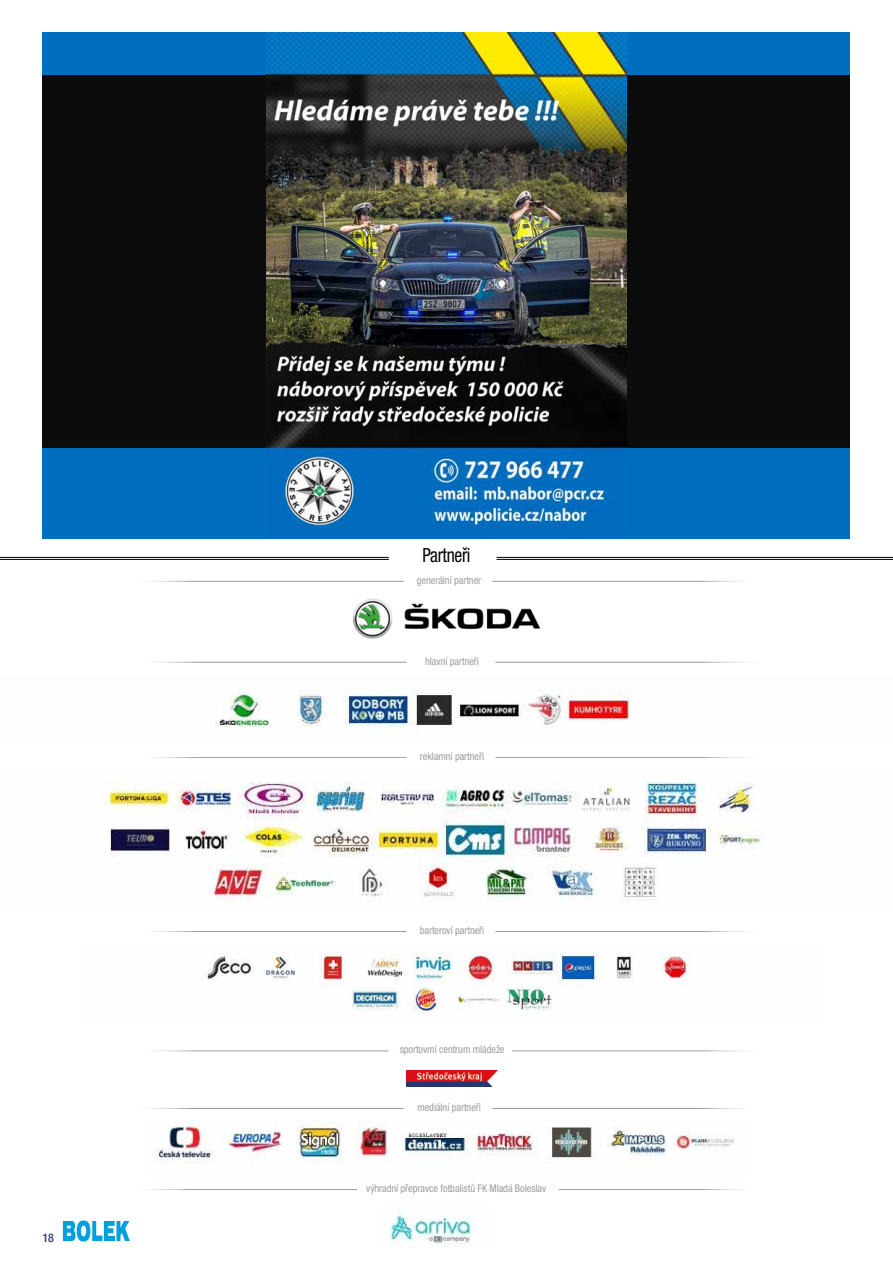
<style>
.page{position:relative;width:893px;height:1263px;background:#fff}
.page>*{position:absolute;margin:0;border:0;box-sizing:border-box;transform-origin:0 0}
.t1{font:condensed 19.5px "Helvetica Neue LT Pro";letter-spacing:-.02em;color:#000;scale:.9 1}
.t2{font:500 condensed 12px "Helvetica Neue LT Pro";color:#34357f}
.t3{font:condensed 10.5px "Helvetica Neue LT Pro";letter-spacing:-.005em;color:#9d9d9c}
</style>
<div class="page">
<svg style="left:63px;top:1220px;width:67px;height:21px"></svg>
<div style="left:43px;top:33px;width:807px;height:55px;background:#006dbf"></div>
<div style="left:43px;top:75px;width:807px;height:373px;background:#0c0c0c"></div>
<div style="left:43px;top:448px;width:807px;height:91px;background:#006dbf"></div>
<hr style="left:128px;top:1108px;width:276px;height:1px;background:#9d9d9c">
<hr style="left:492px;top:1108px;width:272px;height:1px;background:#9d9d9c">
<hr style="left:0;top:557px;width:389px;height:1px;background:#000">
<hr style="left:0;top:559px;width:389px;height:1px;background:#000">
<hr style="left:497px;top:557px;width:396px;height:1px;background:#000">
<hr style="left:497px;top:559px;width:396px;height:1px;background:#000">
<hr style="left:131px;top:757px;width:276px;height:1px;background:#9d9d9c">
<hr style="left:495px;top:757px;width:273px;height:1px;background:#9d9d9c">
<hr style="left:131px;top:662px;width:276px;height:1px;background:#9d9d9c">
<hr style="left:495px;top:662px;width:273px;height:1px;background:#9d9d9c">
<img style="left:267px;top:33px;width:359px;height:496px">
<img style="left:102px;top:782px;width:660px;height:121px">
<hr style="left:131px;top:931px;width:276px;height:1px;background:#9d9d9c">
<hr style="left:495px;top:931px;width:273px;height:1px;background:#9d9d9c">
<img style="left:207px;top:952px;width:485px;height:60px">
<hr style="left:131px;top:1050px;width:258px;height:1px;background:#9d9d9c">
<hr style="left:512px;top:1050px;width:256px;height:1px;background:#9d9d9c">
<img style="left:407px;top:1070px;width:90px;height:16px">
<img style="left:154px;top:1120px;width:580px;height:44px">
<hr style="left:128px;top:581px;width:276px;height:1px;background:#9d9d9c">
<hr style="left:492px;top:581px;width:273px;height:1px;background:#9d9d9c">
<img style="left:353px;top:598px;width:188px;height:41px">
<img style="left:215px;top:688px;width:415px;height:42px">
<hr style="left:128px;top:1189px;width:229px;height:1px;background:#9d9d9c">
<hr style="left:559px;top:1189px;width:205px;height:1px;background:#9d9d9c">
<img style="left:389px;top:1212px;width:85px;height:35px">
<p class="t2" style="left:43px;top:1230px;width:13px">18</p>
<h1 class="t1" style="left:423px;top:544px;width:55px">Partneři</h1>
<p class="t3" style="left:417px;top:574px;width:66px">generální partner</p>
<p class="t3" style="left:425px;top:655px;width:55px">hlavní partneři</p>
<p class="t3" style="left:420px;top:750px;width:66px">reklamní partneři</p>
<p class="t3" style="left:420px;top:924px;width:66px">barteroví partneři</p>
<p class="t3" style="left:400px;top:1043px;width:106px">sportovmí centrum mládeže</p>
<p class="t3" style="left:417px;top:1101px;width:65px">mediální partneři</p>
<p class="t3" style="left:366px;top:1182px;width:182px">výhradní přepravce fotbalistů FK Mladá Boleslav</p>
</div>
